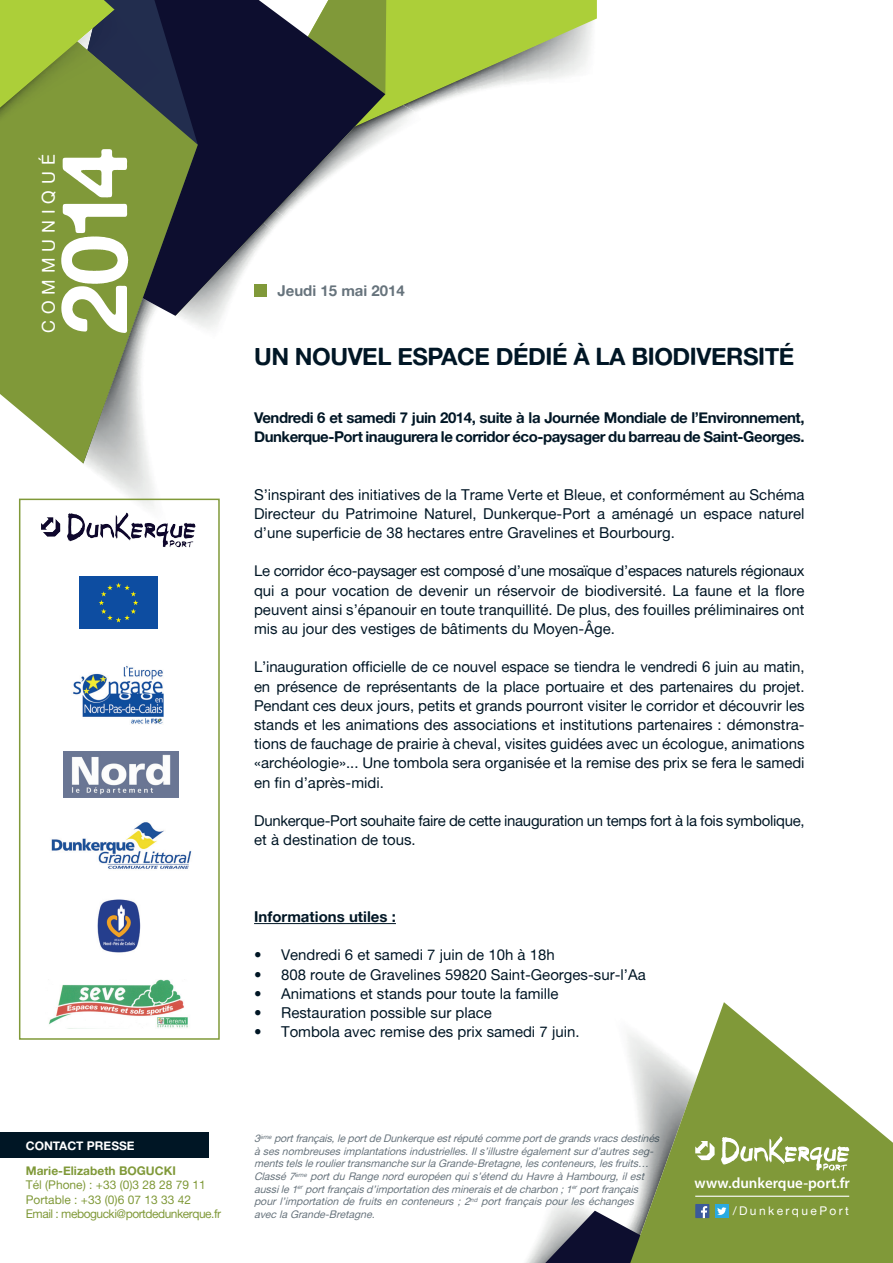
<style>
.page{position:relative;width:893px;height:1263px;background:#fff}
.page>*{position:absolute;margin:0;border:0;box-sizing:border-box;transform-origin:0 0}
.t1{font:92.1px "Alte Haas Grotesk Bold";color:#fff}
.t2{font:24px "Alte Haas Grotesk Bold";letter-spacing:-.02em;color:#001625}
.t3{font:17.85px "Alte Haas Grotesk";letter-spacing:.33em;color:#fff}
.t4{font:15px/19.2px "Alte Haas Grotesk";color:#001625;text-align:justify}
.t5{font:15px/19.2px "Alte Haas Grotesk Bold";letter-spacing:-.03em;color:#001625}
.t6{font:15px/19.2px "Alte Haas Grotesk";letter-spacing:-.02em;color:#001625}
.t7{font:15px "Alte Haas Grotesk Bold";color:#001625}
.t8{font:600 15px "Myriad Pro";color:#fff}
.t9{font:12px/14.4px "Alte Haas Grotesk";letter-spacing:-.04em;color:#809939}
.t10{font:12px "Alte Haas Grotesk Bold";color:#809939}
.t11{font:12px "Alte Haas Grotesk";letter-spacing:.2em;color:#fff}
.t12{font:12px "Alte Haas Grotesk Bold";color:#fff}
.t13{font:italic 10.5px/12.6px "Alte Haas Grotesk";color:#001625}
</style>
<div class="page">
<svg style="left:627px;top:1002px;width:266px;height:261px;fill:#809939"></svg>
<img style="left:729px;top:1260px;width:100px;height:3px">
<svg style="left:387px;top:0;width:210px;height:136px"></svg>
<svg style="left:198px;top:0;width:187px;height:316px;fill:#0d0e2f"></svg>
<svg style="left:0;top:0;width:198px;height:464px;fill:#809939"></svg>
<div style="left:0;top:0;width:115px;height:42px;background:#accf39"></div>
<img style="left:77px;top:28px;width:16px;height:14px">
<div style="left:93px;top:10px;width:66px;height:82px;background:#222d4e"></div>
<img style="left:0;top:42px;width:136px;height:203px">
<svg style="left:695px;top:1141px;width:20px;height:19px"></svg>
<svg style="left:721px;top:1136px;width:128px;height:35px"></svg>
<div style="left:715px;top:1204px;width:14px;height:14px;background:#2aaae1"></div>
<div style="left:695px;top:1204px;width:14px;height:14px;background:#3b5a9a"></div>
<svg style="left:524px;top:1206px;width:205px;height:57px"></svg>
<hr style="left:695px;top:1196px;width:154px;height:1px;background:#fff">
<hr style="left:254px;top:923px;width:142px;height:1px;background:#001625">
<div style="left:254px;top:285px;width:12px;height:12px;background:#809939"></div>
<div style="left:19px;top:499px;width:201px;height:541px;border:2px solid #809939"></div>
<img style="left:41px;top:508px;width:155px;height:40px">
<img style="left:73px;top:666px;width:91px;height:58px">
<img style="left:64px;top:752px;width:114px;height:45px">
<img style="left:51px;top:822px;width:141px;height:47px">
<div style="left:0;top:1132px;width:208px;height:26px;background:#001625"></div>
<img style="left:97px;top:899px;width:44px;height:54px">
<img style="left:49px;top:980px;width:139px;height:48px">
<div style="left:79px;top:576px;width:79px;height:53px;background:#0d4da1"></div>
<svg style="left:99px;top:583px;width:39px;height:39px"></svg>
<p class="t3" style="left:38px;top:333px;width:180px;rotate:-90deg">COMMUNIQUÉ</p>
<h1 class="t1" style="left:37px;top:335px;width:189px;rotate:-90deg">2014</h1>
<p class="t7" style="left:277px;top:281px;width:129px">Jeudi 15 mai 2014</p>
<h2 class="t2" style="left:254px;top:342px;width:93px">Un nouve</h2>
<h2 class="t2" style="left:377px;top:342px;width:310px">l espace dédi é à la biodive</h2>
<h2 class="t2" style="left:726px;top:342px;width:70px">rsité</h2>
<p class="t5" style="left:254px;top:408px;width:552px">Vendredi 6 et samedi 7 juin 2014, suite à la Journée Mondiale de l’Environnement,<br>Dunkerque-Port inaugurera le corridor éco-paysager du barreau de Saint-Georges.</p>
<p class="t4" style="left:254px;top:484px;width:552px">S’inspirant des initiatives de la Trame Verte et Bleue, et conformément au Schéma Directeur du Patrimoine Naturel, Dunkerque-Port a aménagé un espace naturel d’une superficie de 38 hectares entre Gravelines et Bourbourg.</p>
<p class="t4" style="left:254px;top:561px;width:552px">Le corridor éco-paysager est composé d’une mosaïque d’espaces naturels régionaux qui a pour vocation de devenir un réservoir de biodiversité. La faune et la flore peuvent ainsi s’épanouir en toute tranquillité. De plus, des fouilles préliminaires ont mis au jour des vestiges de bâtiments du Moyen-Âge.</p>
<p class="t4" style="left:254px;top:657px;width:552px">L’inauguration officielle de ce nouvel espace se tiendra le vendredi 6 juin au matin, en présence de représentants de la place portuaire et des partenaires du projet.<br>Pendant ces deux jours, petits et grands pourront visiter le corridor et découvrir les stands et les animations des associations et institutions partenaires : démonstra&shy;tions de fauchage de prairie à cheval, visites guidées avec un écologue, animations «archéologie»... Une tombola sera organisée et la remise des prix se fera le samedi en fin d’après-midi.</p>
<p class="t6" style="left:254px;top:811px;width:552px">Dunkerque-Port souhaite faire de cette inauguration un temps fort à la fois symbolique, et à destination de tous.</p>
<p class="t7" style="left:254px;top:907px;width:143px">Informations utiles :</p>
<p class="t4" style="left:254px;top:945px;width:302px">• Vendredi 6 et samedi 7 juin de 10h à 18h</p>
<p class="t4" style="left:254px;top:964px;width:393px">• 808 route de Gravelines 59820 Saint-Georges-sur-l’Aa</p>
<p class="t4" style="left:254px;top:984px;width:306px">• Animations et stands pour toute la famille</p>
<p class="t4" style="left:254px;top:1003px;width:239px">• Restauration possible sur place</p>
<p class="t4" style="left:254px;top:1022px;width:327px">• Tombola avec remise des prix samedi 7 juin.</p>
<p class="t12" style="left:26px;top:1139px;width:10px">CONTACT</p>
<p class="t12" style="left:87px;top:1139px;width:49px">PRESSE</p>
<p class="t10" style="left:26px;top:1163px;width:152px">Marie-Elizabeth BOGUCKI</p>
<p class="t9" style="left:26px;top:1177px;width:197px">Tél (Phone) : +33 (0)3 28 28 79 11<br>Portable : +33 (0)6 07 13 33 42<br>Email : mebogucki@portdedunkerque.fr</p>
<p class="t13" style="left:254px;top:1132px;width:410px">3<sup>ème</sup> portfrançais,leportdeDunkerqueestréputécommeportdegrandsvracsdestinés àsesnombreusesimplantationsindustrielles.Ils’illustreégalementsurd’autresseg&shy;mentstelslerouliertransmanchesurlaGrande-Bretagne,lesconteneurs,lesfruits… Classé7<sup>ème</sup> portdu Rangenord européen quis’étend du HavreàHambourg,ilest aussile1<sup>er</sup> portfrançaisd’importation desmineraisetdecharbon ;1<sup>er</sup> portfrançais pour l’importation de fruits en conteneurs ; 2<sup>nd</sup> port français pour les échanges aveclaGrande-Bretagne.</p>
<p class="t8" style="left:695px;top:1173px;width:157px">www.dunkerque-port.fr</p>
<p class="t11" style="left:733px;top:1203px;width:118px">/DunkerquePort</p>
</div>
